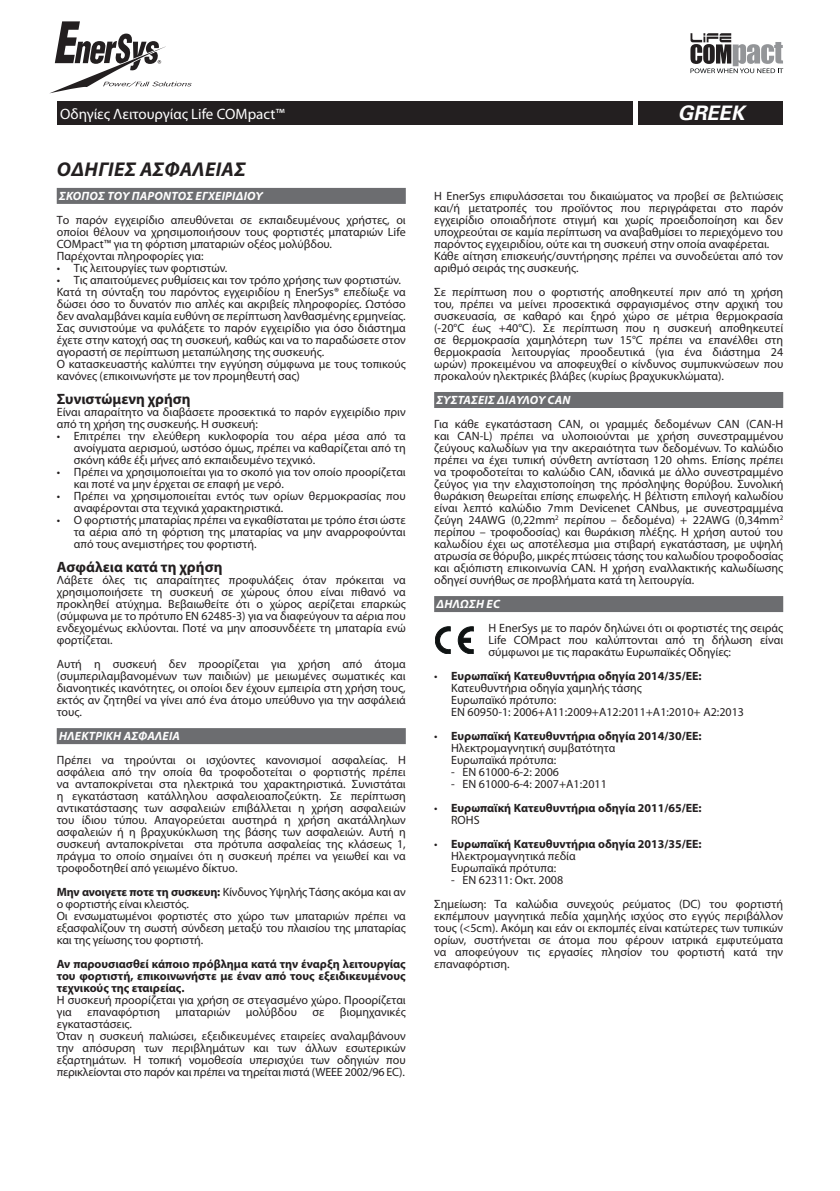
<style>
.page{position:relative;width:840px;height:1191px;background:#fff}
.page>*{position:absolute;margin:0;border:0;box-sizing:border-box;transform-origin:0 0}
.t1{font:italic 700 20px "Myriad Pro";letter-spacing:.02em;color:#231f20}
.t2{font:italic 700 20px "Univers";color:#fff}
.t3{font:700 15px "Myriad Pro";color:#231f20}
.t4{font:15px "Myriad Pro";color:#fff}
.t5{font:12px/12px "Myriad Pro";color:#231f20}
.t6{font:700 12px/12px "Myriad Pro";color:#231f20;text-align:justify}
.t7{font:italic 700 12px "Myriad Pro";letter-spacing:.02em;color:#fff}
.s1{font-weight:700}
.s2{font-weight:400}
</style>
<div class="page">
<svg style="left:49px;top:21px;width:143px;height:73px"></svg>
<div style="left:638px;top:101px;width:144px;height:24px;background:#231f20"></div>
<div style="left:57px;top:101px;width:575px;height:24px;background:#231f20"></div>
<div style="left:57px;top:188px;width:348px;height:16px;background:#6c6d70"></div>
<div style="left:57px;top:728px;width:348px;height:16px;background:#6c6d70"></div>
<div style="left:434px;top:392px;width:348px;height:16px;background:#6c6d70"></div>
<div style="left:434px;top:596px;width:348px;height:16px;background:#6c6d70"></div>
<svg style="left:458px;top:626px;width:15px;height:28px"></svg>
<svg style="left:435px;top:626px;width:15px;height:28px"></svg>
<svg style="left:690px;top:33px;width:92px;height:40px"></svg>
<p class="t4" style="left:60px;top:105px;width:226px">Οδηγίες Λειτουργίας Life COMpact™</p>
<h1 class="t2" style="left:677px;top:101px;width:68px">GREEK</h1>
<h1 class="t1" style="left:57px;top:156px;width:190px">Οδηγίες Ασφαλείας</h1>
<p class="t7" style="left:59px;top:188px;width:205px">ΣΚΟΠΟΣ ΤΟΥ ΠΑΡΟΝΤΟΣ ΕΓΧΕΙΡΙΔΙΟΥ</p>
<p class="t5" style="left:57px;top:214px;width:350px">Το παρόν εγχειρίδιο απευθύνεται σε εκπαιδευμένους χρήστες, οι οποίοι θέλουν να χρησιμοποιήσουν τους φορτιστές μπαταριών Life COMpact™ για τη φόρτιση μπαταριών οξέος μολύβδου.<br>Παρέχονται πληροφορίες για:</p>
<p class="t5" style="left:57px;top:262px;width:172px">• Τις λειτουργίες των φορτιστών.</p>
<p class="t5" style="left:57px;top:274px;width:350px">• Τις απαιτούμενες ρυθμίσεις και τον τρόπο χρήσης των φορτιστών.<br>Κατά τη σύνταξη του παρόντος εγχειριδίου η EnerSys® επεδίωξε να δώσει όσο το δυνατόν πιο απλές και ακριβείς πληροφορίες. Ωστόσο δεν αναλαμβάνει καμία ευθύνη σε περίπτωση λανθασμένης ερμηνείας.<br>Σας συνιστούμε να φυλάξετε το παρόν εγχειρίδιο για όσο διάστημα έχετε στην κατοχή σας τη συσκευή, καθώς και να το παραδώσετε στον αγοραστή σε περίπτωση μεταπώλησης της συσκευής.<br>Ο κατασκευαστής καλύπτει την εγγύηση σύμφωνα με τους τοπικούς κανόνες (επικοινωνήστε με τον προμηθευτή σας)</p>
<p class="t3" style="left:57px;top:389px;width:135px">Συνιστώμενη χρήση</p>
<p class="t5" style="left:57px;top:406px;width:350px">Είναι απαραίτητο να διαβάσετε προσεκτικά το παρόν εγχειρίδιο πριν από τη χρήση της συσκευής. Η συσκευή:</p>
<p class="t5" style="left:74px;top:430px;width:333px;text-align:justify;text-indent:-17px">• Επιτρέπει την ελεύθερη κυκλοφορία του αέρα μέσα από τα ανοίγματα αερισμού, ωστόσο όμως, πρέπει να καθαρίζεται από τη σκόνη κάθε έξι μήνες από εκπαιδευμένο τεχνικό.</p>
<p class="t5" style="left:74px;top:466px;width:333px;text-indent:-17px">• Πρέπει να χρησιμοποιείται για το σκοπό για τον οποίο προορίζεται και ποτέ να μην έρχεται σε επαφή με νερό.</p>
<p class="t5" style="left:74px;top:490px;width:333px;text-indent:-17px">• Πρέπει να χρησιμοποιείται εντός των ορίων θερμοκρασίας που αναφέρονται στα τεχνικά χαρακτηριστικά.</p>
<p class="t5" style="left:74px;top:514px;width:333px;text-align:justify;text-indent:-17px">• Ο φορτιστής µπαταρίας πρέπει να εγκαθίσταται µε τρόπο έτσι ώστε τα αέρια από τη φόρτιση της µπαταρίας να µην αναρροφούνται από τους ανεµιστήρες του φορτιστή.</p>
<p class="t3" style="left:57px;top:557px;width:167px">Ασφάλεια κατά τη χρήση</p>
<p class="t5" style="left:57px;top:574px;width:350px;text-align:justify">Λάβετε όλες τις απαραίτητες προφυλάξεις όταν πρόκειται να χρησιμοποιήσετε τη συσκευή σε χώρους όπου είναι πιθανό να προκληθεί ατύχημα. Βεβαιωθείτε ότι ο χώρος αερίζεται επαρκώς (σύμφωνα με το πρότυπο EN 62485-3) για να διαφεύγουν τα αέρια που ενδεχομένως εκλύονται. Ποτέ να μην αποσυνδέετε τη μπαταρία ενώ φορτίζεται.</p>
<p class="t5" style="left:57px;top:658px;width:350px;text-align:justify">Αυτή η συσκευή δεν προορίζεται για χρήση από άτομα (συμπεριλαμβανομένων των παιδιών) με μειωμένες σωματικές και διανοητικές ικανότητες, οι οποίοι δεν έχουν εμπειρία στη χρήση τους, εκτός αν ζητηθεί να γίνει από ένα άτομο υπεύθυνο για την ασφάλειά τους.</p>
<p class="t7" style="left:59px;top:728px;width:122px">ΗΛΕΚΤΡΙΚΗ ΑΣΦΑΛΕΙΑ</p>
<p class="t5" style="left:57px;top:754px;width:350px;text-align:justify">Πρέπει να τηρούνται οι ισχύοντες κανονισμοί ασφαλείας. Η ασφάλεια από την οποία θα τροφοδοτείται ο φορτιστής πρέπει να ανταποκρίνεται στα ηλεκτρικά του χαρακτηριστικά. Συνιστάται η εγκατάσταση κατάλληλου ασφαλειοαποζεύκτη. Σε περίπτωση αντικατάστασης των ασφαλειών επιβάλλεται η χρήση ασφαλειών του ίδιου τύπου. Απαγορεύεται αυστηρά η χρήση ακατάλληλων ασφαλειών ή η βραχυκύκλωση της βάσης των ασφαλειών. Αυτή η συσκευή ανταποκρίνεται στα πρότυπα ασφαλείας της κλάσεως 1, πράγμα το οποίο σημαίνει ότι η συσκευή πρέπει να γειωθεί και να τροφοδοτηθεί από γειωμένο δίκτυο.</p>
<p class="t5" style="left:57px;top:886px;width:350px"><span class="s1">Μην ανοιγετε ποτε τη συσκευη:</span> Κίνδυνος Υψηλής Τάσης ακόμα και αν ο φορτιστής είναι κλειστός.<br>Οι ενσωματωμένοι φορτιστές στο χώρο των μπαταριών πρέπει να εξασφαλίζουν τη σωστή σύνδεση μεταξύ του πλαισίου της μπαταρίας και της γείωσης του φορτιστή.</p>
<p class="t6" style="left:57px;top:958px;width:350px">Αν παρουσιασθεί κάποιο πρόβλημα κατά την έναρξη λειτουργίας του φορτιστή, επικοινωνήστε με έναν από τους εξειδικευμένους τεχνικούς της εταιρείας.</p>
<p class="t5" style="left:57px;top:994px;width:350px">Η συσκευή προορίζεται για χρήση σε στεγασμένο χώρο. Προορίζεται για</p>
<p class="t5" style="left:87px;top:1006px;width:74px">επαναφόρτιση</p>
<p class="t5" style="left:175px;top:1006px;width:56px">μπαταριών</p>
<p class="t5" style="left:246px;top:1006px;width:53px">μολύβδου</p>
<p class="t5" style="left:312px;top:1006px;width:13px">σε</p>
<p class="t5" style="left:339px;top:1006px;width:67px">βιομηχανικές</p>
<p class="t5" style="left:57px;top:1018px;width:350px">εγκαταστάσεις.<br>Όταν η συσκευή παλιώσει, εξειδικευμένες εταιρείες αναλαμβάνουν την απόσυρση των περιβλημάτων και των άλλων εσωτερικών εξαρτημάτων. Η τοπική νομοθεσία υπερισχύει των οδηγιών που περικλείονται στο παρόν και πρέπει να τηρείται πιστά (WEEE 2002/96 EC).</p>
<p class="t5" style="left:434px;top:190px;width:350px">Η EnerSys επιφυλάσσεται του δικαιώματος να προβεί σε βελτιώσεις και/ή μετατροπές του προϊόντος που περιγράφεται στο παρόν εγχειρίδιο οποιαδήποτε στιγμή και χωρίς προειδοποίηση και δεν υποχρεούται σε καμία περίπτωση να αναβαθμίσει το περιεχόμενο του παρόντος εγχειριδίου, ούτε και τη συσκευή στην οποία αναφέρεται.<br>Κάθε αίτηση επισκευής/συντήρησης πρέπει να συνοδεύεται από τον αριθμό σειράς της συσκευής.</p>
<p class="t5" style="left:434px;top:286px;width:350px;text-align:justify">Σε περίπτωση που ο φορτιστής αποθηκευτεί πριν από τη χρήση του, πρέπει να μείνει προσεκτικά σφραγισμένος στην αρχική του συσκευασία, σε καθαρό και ξηρό χώρο σε μέτρια θερμοκρασία (-20°C έως +40°C). Σε περίπτωση που η συσκευή αποθηκευτεί σε θερμοκρασία χαμηλότερη των 15°C πρέπει να επανέλθει στη θερμοκρασία λειτουργίας προοδευτικά (για ένα διάστημα 24 ωρών) προκειμένου να αποφευχθεί ο κίνδυνος συμπυκνώσεων που προκαλούν ηλεκτρικές βλάβες (κυρίως βραχυκυκλώματα).</p>
<p class="t7" style="left:436px;top:392px;width:8px">Συστάσ</p>
<p class="t7" style="left:478px;top:392px;width:94px">εις διαύλου CAN</p>
<p class="t5" style="left:434px;top:418px;width:350px;text-align:justify">Για κάθε εγκατάσταση CAN, οι γραμμές δεδομένων CAN (CAN-H και CAN-L) πρέπει να υλοποιούνται με χρήση συνεστραμμένου ζεύγους καλωδίων για την ακεραιότητα των δεδομένων. Το καλώδιο πρέπει να έχει τυπική σύνθετη αντίσταση 120 ohms. Επίσης πρέπει να τροφοδοτείται το καλώδιο CAN, ιδανικά με άλλο συνεστραμμένο ζεύγος για την ελαχιστοποίηση της πρόσληψης θορύβου. Συνολική θωράκιση θεωρείται επίσης επωφελής. Η βέλτιστη επιλογή καλωδίου είναι λεπτό καλώδιο 7mm Devicenet CANbus, με συνεστραμμένα ζεύγη 24AWG (0,22mm<sup>2</sup> περίπου – δεδομένα) + 22AWG (0,34mm<sup>2 </sup>περίπου – τροφοδοσίας) και θωράκιση πλέξης. Η χρήση αυτού του καλωδίου έχει ως αποτέλεσμα μια στιβαρή εγκατάσταση, με υψηλή ατρωσία σε θόρυβο, μικρές πτώσεις τάσης του καλωδίου τροφοδοσίας και αξιόπιστη επικοινωνία CAN. Η χρήση εναλλακτικής καλωδίωσης οδηγεί συνήθως σε προβλήματα κατά τη λειτουργία.</p>
<p class="t7" style="left:436px;top:596px;width:9px">ΔΗΛ</p>
<p class="t7" style="left:460px;top:596px;width:41px">ΩΣΗ EC</p>
<p class="t5" style="left:488px;top:622px;width:296px;text-align:justify">Η EnerSys με το παρόν δηλώνει ότι οι φορτιστές της σειράς Life COMpact που καλύπτονται από τη δήλωση είναι σύμφωνοι με τις παρακάτω Ευρωπαϊκές Οδηγίες:</p>
<p class="t5" style="left:451px;top:670px;width:294px;text-indent:-17px">• <span class="s1">Ευρωπαϊκή Κατευθυντήρια οδηγία 2014/35/EΕ:<br></span>Κατευθυντήρια οδηγία χαμηλής τάσης<br>Ευρωπαϊκό πρότυπο:<br>EN 60950-1: 2006+A11:2009+A12:2011+A1:2010+ A2:2013</p>
<p class="t5" style="left:451px;top:730px;width:252px;text-indent:-17px">• <span class="s1">Ευρωπαϊκή Κατευθυντήρια οδηγία 2014/30/EΕ:<br></span>Ηλεκτρομαγνητική συμβατότητα<br>Ευρωπαϊκά πρότυπα:</p>
<p class="t5" style="left:451px;top:766px;width:109px">- EN 61000-6-2: 2006</p>
<p class="t5" style="left:451px;top:778px;width:157px">- EN 61000-6-4: 2007+A1:2011</p>
<p class="t6" style="left:451px;top:802px;width:252px;text-indent:-17px"><span class="s2">•</span> Ευρωπαϊκή Κατευθυντήρια οδηγία 2011/65/EΕ:<br><span class="s2">ROHS</span></p>
<p class="t5" style="left:451px;top:838px;width:252px;text-indent:-17px">• <span class="s1">Ευρωπαϊκή Κατευθυντήρια οδηγία 2013/35/EΕ:<br></span>Ηλεκτρομαγνητικά πεδία<br>Ευρωπαϊκά πρότυπα:</p>
<p class="t5" style="left:434px;top:868px;width:350px;line-height:24px;text-indent:17px">- EN 62311: Οκτ. 2008<br>Σημείωση: Τα καλώδια συνεχούς ρεύματος (DC) του φορτιστή</p>
<p class="t5" style="left:434px;top:910px;width:350px;text-align:justify">εκπέμπουν μαγνητικά πεδία χαμηλής ισχύος στο εγγύς περιβάλλον τους (&lt;5cm). Ακόμη και εάν οι εκπομπές είναι κατώτερες των τυπικών ορίων, συστήνεται σε άτομα που φέρουν ιατρικά εμφυτεύματα να αποφεύγουν τις εργασίες πλησίον του φορτιστή κατά την επαναφόρτιση.</p>
</div>
